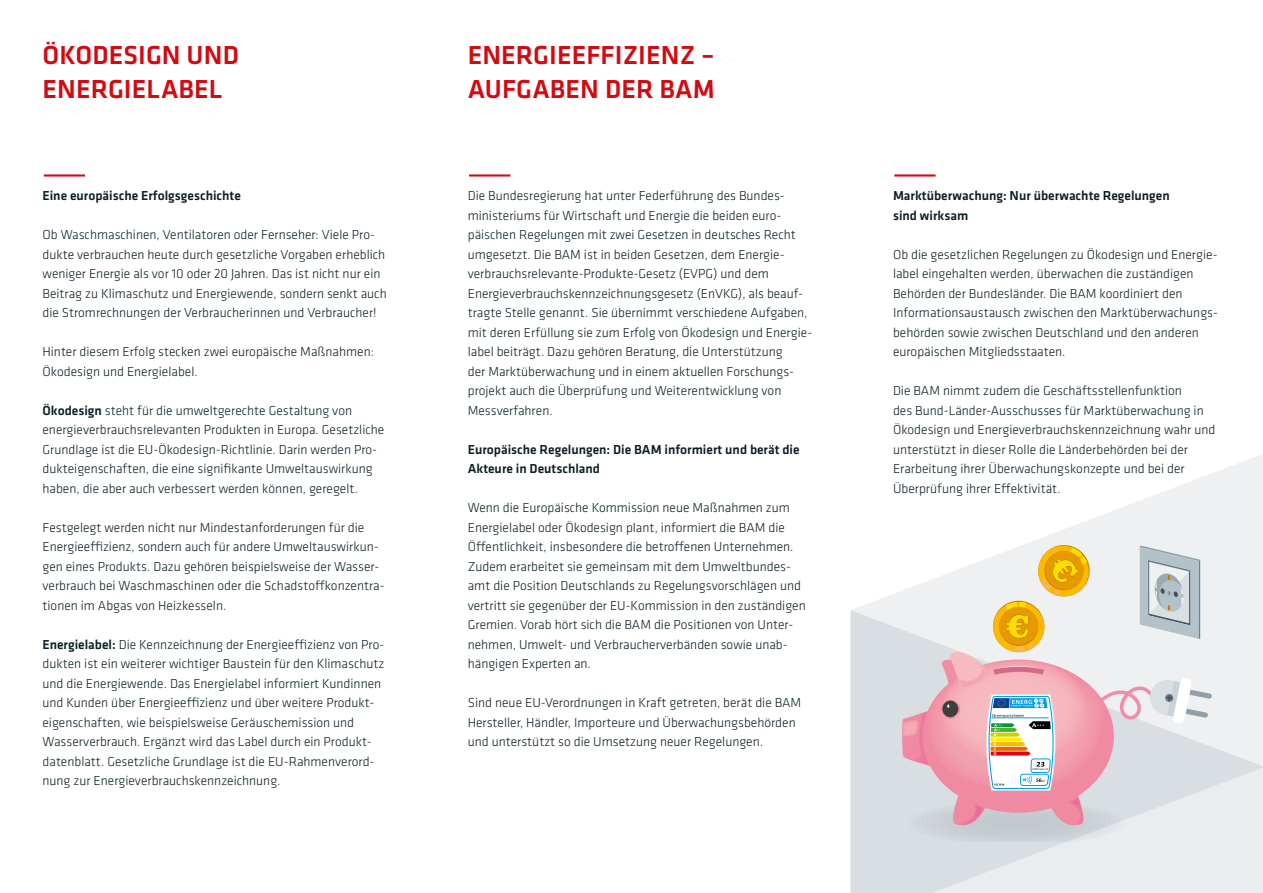
<style>
.page{position:relative;width:1263px;height:893px;background:#fff}
.page>*{position:absolute;margin:0;border:0;box-sizing:border-box;transform-origin:0 0}
.t1{font:500 27px/34.2px "Klavika";letter-spacing:.005em;color:#d40a11}
.t2{font:300 13.5px/19.5px "Klavika";color:#0c1f26}
.t3{font:500 13.5px/19.5px "Klavika";color:#0c1f26}
.s1{font-weight:500}
</style>
<div class="page">
<svg style="left:852px;top:454px;width:411px;height:156px"></svg>
<svg style="left:850px;top:610px;width:413px;height:283px;background:#e2e6e9"></svg>
<hr style="left:469px;top:174px;width:41px;height:3px;background:#d40a11">
<hr style="left:894px;top:174px;width:41px;height:3px;background:#d40a11">
<svg style="left:901px;top:542px;width:311px;height:300px;background:#e3d1cf"></svg>
<hr style="left:44px;top:174px;width:41px;height:3px;background:#d40a11">
<h1 class="t1" style="left:43px;top:37px;width:198px">ÖKODESIGN UND<br>ENERGIELABEL</h1>
<p class="t3" style="left:43px;top:186px;width:200px">Eine europäische Erfolgsgeschichte</p>
<p class="t2" style="left:43px;top:225px;width:346px">Ob Waschmaschinen, Ventilatoren oder Fernseher: Viele Pro&shy;dukte verbrauchen heute durch gesetzliche Vorgaben erheblich weniger Energie als vor 10 oder 20 Jahren. Das ist nicht nur ein Beitrag zu Klimaschutz und Energiewende, sondern senkt auch die Stromrechnungen der Verbraucherinnen und Verbraucher!</p>
<p class="t2" style="left:43px;top:342px;width:333px">Hinter diesem Erfolg stecken zwei europäische Maßnahmen:<br>Ökodesign und Energielabel.</p>
<p class="t2" style="left:43px;top:400px;width:343px"><span class="s1">Ökodesign</span> steht für die umweltgerechte Gestaltung von energieverbrauchsrelevanten Produkten in Europa. Gesetzliche Grundlage ist die EU-Ökodesign-Richtlinie. Darin werden Pro&shy;dukteigenschaften, die eine signifikante Umweltauswirkung haben, die aber auch verbessert werden können, geregelt.</p>
<p class="t2" style="left:43px;top:517px;width:344px">Festgelegt werden nicht nur Mindestanforderungen für die Energieeffizienz, sondern auch für andere Umweltauswirkun&shy;gen eines Produkts. Dazu gehören beispielsweise der Wasser&shy;verbrauch bei Waschmaschinen oder die Schadstoffkonzentra&shy;tionen im Abgas von Heizkesseln.</p>
<p class="t2" style="left:43px;top:634px;width:343px"><span class="s1">Energielabel:</span> Die Kennzeichnung der Energieeffizienz von Pro&shy;dukten ist ein weiterer wichtiger Baustein für den Klimaschutz und die Energiewende. Das Energielabel informiert Kundinnen und Kunden über Energieeffizienz und über weitere Produkt&shy;eigenschaften, wie beispielsweise Geräuschemission und Wasserverbrauch. Ergänzt wird das Label durch ein Produkt&shy;datenblatt. Gesetzliche Grundlage ist die EU-Rahmenverord&shy;nung zur Energieverbrauchskennzeichnung.</p>
<h1 class="t1" style="left:468px;top:37px;width:249px">ENERGIEEFFIZIENZ –<br>AUFGABEN DER BAM</h1>
<p class="t2" style="left:468px;top:186px;width:344px">Die Bundesregierung hat unter Federführung des Bundes&shy;ministeriums für Wirtschaft und Energie die beiden euro&shy;päischen Regelungen mit zwei Gesetzen in deutsches Recht umgesetzt. Die BAM ist in beiden Gesetzen, dem Energie&shy;verbrauchsrelevante-Produkte-Gesetz (EVPG) und dem Energieverbrauchskennzeichnungsgesetz (EnVKG), als beauf&shy;tragte Stelle genannt. Sie übernimmt verschiedene Aufgaben, mit deren Erfüllung sie zum Erfolg von Ökodesign und Energie&shy;label beiträgt. Dazu gehören Beratung, die Unterstützung<br>der Marktüberwachung und in einem aktuellen Forschungs&shy;projekt auch die Überprüfung und Weiterentwicklung von Messverfahren.</p>
<p class="t3" style="left:468px;top:439px;width:333px">Europäische Regelungen: Die BAM informiert und berät die<br>Akteure in Deutschland</p>
<p class="t2" style="left:468px;top:498px;width:339px">Wenn die Europäische Kommission neue Maßnahmen zum Energielabel oder Ökodesign plant, informiert die BAM die Öffentlichkeit, insbesondere die betroffenen Unternehmen.<br>Zudem erarbeitet sie gemeinsam mit dem Umweltbundes&shy;amt die Position Deutschlands zu Regelungsvorschlägen und vertritt sie gegenüber der EU-Kommission in den zuständigen Gremien. Vorab hört sich die BAM die Positionen von Unter&shy;nehmen, Umwelt- und Verbraucherverbänden sowie unab&shy;hängigen Experten an.</p>
<p class="t2" style="left:468px;top:693px;width:335px">Sind neue EU-Verordnungen in Kraft getreten, berät die BAM<br>Hersteller, Händler, Importeure und Überwachungsbehörden und unterstützt so die Umsetzung neuer Regelungen.</p>
<p class="t3" style="left:893px;top:186px;width:278px">Marktüberwachung: Nur überwachte Regelungen sind wirksam</p>
<p class="t2" style="left:893px;top:244px;width:326px">Ob die gesetzlichen Regelungen zu Ökodesign und Energie&shy;label eingehalten werden, überwachen die zuständigen Behörden der Bundesländer. Die BAM koordiniert den Informationsaustausch zwischen den Marktüberwachungs&shy;behörden sowie zwischen Deutschland und den anderen europäischen Mitgliedsstaaten.</p>
<p class="t2" style="left:893px;top:381px;width:324px">Die BAM nimmt zudem die Geschäftsstellenfunktion<br>des Bund-Länder-Ausschusses für Marktüberwachung in Ökodesign und Energieverbrauchskennzeichnung wahr und unterstützt in dieser Rolle die Länderbehörden bei der Erarbeitung ihrer Überwachungskonzepte und bei der Überprüfung ihrer Effektivität.</p>
</div>
